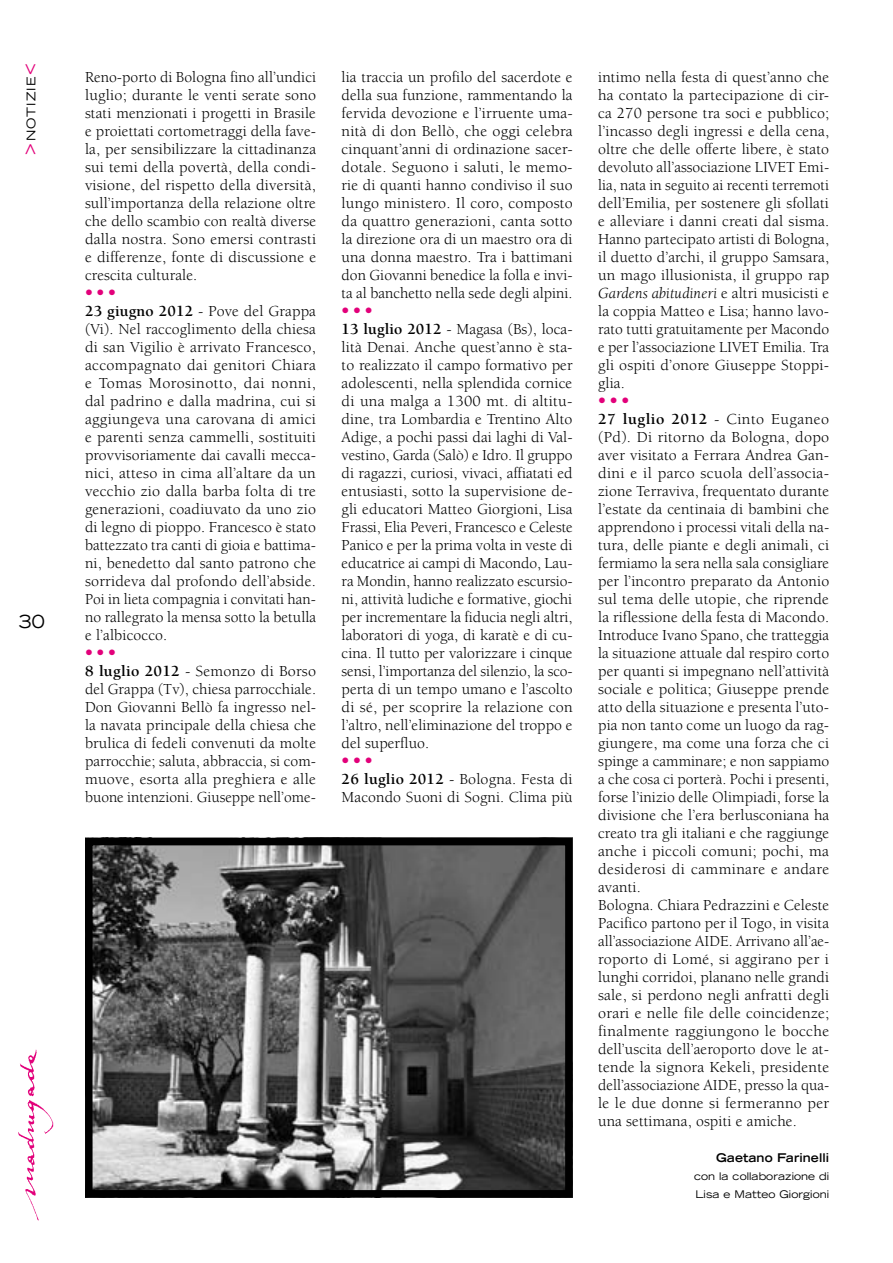
<style>
.page{position:relative;width:893px;height:1263px;background:#fff}
.page>*{position:absolute;margin:0;border:0;box-sizing:border-box;transform-origin:0 0}
.t1{font:expanded 18px "Trade Gothic LH";color:#000}
.t2{font:15.75px/18px "Berkeley";letter-spacing:.005em;color:#000;text-align:justify}
.t3{font:15.75px "Trade Gothic Bold Cond Twenty";color:#e2007a}
.t4{font:700 expanded 12px "Trade Gothic LH";letter-spacing:.005em;color:#000}
.t5{font:expanded 12px "Trade Gothic LH";letter-spacing:.1em;color:#000}
.t6{font:expanded 10.5px/18px "Trade Gothic LH";letter-spacing:.005em;color:#000}
.s1{font-size:19.5px;color:#e2007a}
.s2{font-weight:700}
.s3{font-style:italic}
</style>
<div class="page">
<img style="left:18px;top:1049px;width:36px;height:172px">
<img style="left:94px;top:847px;width:470px;height:341px">
<div style="left:85px;top:838px;width:488px;height:359px;border:8px solid #000"></div>
<p class="t5" style="left:23px;top:155px;width:93px;rotate:-90deg"><span class="s1">&gt;</span>NOTIZIE<span class="s1">&lt;</span></p>
<p class="t2" style="left:85px;top:68px;width:233px">Reno-porto di Bologna fino all’undici luglio; durante le venti serate sono stati menzionati i progetti in Brasile e proiettati cortometraggi della fave&shy;la, per sensibilizzare la cittadinanza sui temi della povertà, della condi&shy;visione, del rispetto della diversità, sull’importanza della relazione oltre che dello scambio con realtà diverse dalla nostra. Sono emersi contrasti e differenze, fonte di discussione e crescita culturale.</p>
<p class="t3" style="left:85px;top:283px;width:33px">• • •</p>
<p class="t2" style="left:85px;top:302px;width:233px"><span class="s2">23 giugno 2012</span> - Pove del Grappa (Vi). Nel raccoglimento della chiesa di san Vigilio è arrivato Francesco, accompagnato dai genitori Chiara e Tomas Morosinotto, dai nonni, dal padrino e dalla madrina, cui si aggiungeva una carovana di amici e parenti senza cammelli, sostituiti provvisoriamente dai cavalli mecca&shy;nici, atteso in cima all’altare da un vecchio zio dalla barba folta di tre generazioni, coadiuvato da uno zio di legno di pioppo. Francesco è stato battezzato tra canti di gioia e battima&shy;ni, benedetto dal santo patrono che sorrideva dal profondo dell’abside.<br>Poi in lieta compagnia i convitati han&shy;no rallegrato la mensa sotto la betulla e l’albicocco.</p>
<p class="t3" style="left:85px;top:643px;width:33px">• • •</p>
<p class="t2" style="left:85px;top:662px;width:233px"><span class="s2">8 luglio 2012</span> - Semonzo di Borso del Grappa (Tv), chiesa parrocchiale.<br>Don Giovanni Bellò fa ingresso nel&shy;la navata principale della chiesa che brulica di fedeli convenuti da molte parrocchie; saluta, abbraccia, si com&shy;muove, esorta alla preghiera e alle buone intenzioni. Giuseppe nell’ome-</p>
<p class="t1" style="left:19px;top:610px;width:27px">30</p>
<p class="t2" style="left:342px;top:68px;width:233px">lia traccia un profilo del sacerdote e della sua funzione, rammentando la fervida devozione e l’irruente uma&shy;nità di don Bellò, che oggi celebra cinquant’anni di ordinazione sacer&shy;dotale. Seguono i saluti, le memo&shy;rie di quanti hanno condiviso il suo lungo ministero. Il coro, composto da quattro generazioni, canta sotto la direzione ora di un maestro ora di una donna maestro. Tra i battimani don Giovanni benedice la folla e invi&shy;ta al banchetto nella sede degli alpini.</p>
<p class="t3" style="left:342px;top:301px;width:33px">• • •</p>
<p class="t2" style="left:342px;top:320px;width:233px"><span class="s2">13 luglio 2012</span> - Magasa (Bs), loca&shy;lità Denai. Anche quest’anno è sta&shy;to realizzato il campo formativo per adolescenti, nella splendida cornice di una malga a 1300 mt. di altitu&shy;dine, tra Lombardia e Trentino Alto Adige, a pochi passi dai laghi di Val&shy;vestino, Garda (Salò) e Idro. Il gruppo di ragazzi, curiosi, vivaci, affiatati ed entusiasti, sotto la supervisione de&shy;gli educatori Matteo Giorgioni, Lisa Frassi, Elia Peveri, Francesco e Celeste Panico e per la prima volta in veste di educatrice ai campi di Macondo, Lau&shy;ra Mondin, hanno realizzato escursio&shy;ni, attività ludiche e formative, giochi per incrementare la fiducia negli altri, laboratori di yoga, di karatè e di cu&shy;cina. Il tutto per valorizzare i cinque sensi, l’importanza del silenzio, la sco&shy;perta di un tempo umano e l’ascolto di sé, per scoprire la relazione con l’altro, nell’eliminazione del troppo e del superfluo.</p>
<p class="t3" style="left:342px;top:751px;width:33px">• • •</p>
<p class="t2" style="left:342px;top:770px;width:233px"><span class="s2">26 luglio 2012</span> - Bologna. Festa di<br>Macondo Suoni di Sogni. Clima più</p>
<p class="t2" style="left:598px;top:68px;width:233px">intimo nella festa di quest’anno che ha contato la partecipazione di cir&shy;ca 270 persone tra soci e pubblico; l’incasso degli ingressi e della cena, oltre che delle offerte libere, è stato devoluto all’associazione LIVET Emi&shy;lia, nata in seguito ai recenti terremoti dell’Emilia, per sostenere gli sfollati e alleviare i danni creati dal sisma.<br>Hanno partecipato artisti di Bologna, il duetto d’archi, il gruppo Samsara, un mago illusionista, il gruppo rap <span class="s3">Gardens abitudineri</span> e altri musicisti e la coppia Matteo e Lisa; hanno lavo&shy;rato tutti gratuitamente per Macondo e per l’associazione LIVET Emilia. Tra gli ospiti d’onore Giuseppe Stoppi&shy;glia.</p>
<p class="t3" style="left:598px;top:391px;width:33px">• • •</p>
<p class="t2" style="left:598px;top:410px;width:233px;text-align:left"><span class="s2">27 luglio 2012</span> - Cinto Euganeo (Pd). Di ritorno da Bologna, dopo aver visitato a Ferrara Andrea Gan&shy;dini e il parco scuola dell’associa&shy;zione Terraviva, frequentato durante l’estate da centinaia di bambini che apprendono i processi vitali della na&shy;tura, delle piante e degli animali, ci fermiamo la sera nella sala consigliare per l’incontro preparato da Antonio sul tema delle utopie, che riprende la riflessione della festa di Macondo.<br>Introduce Ivano Spano, che tratteggia la situazione attuale dal respiro corto per quanti si impegnano nell’attività sociale e politica; Giuseppe prende atto della situazione e presenta l’uto&shy;pia non tanto come un luogo da rag&shy;giungere, ma come una forza che ci spinge a camminare; e non sappiamo a che cosa ci porterà. Pochi i presenti, forse l’inizio delle Olimpiadi, forse la divisione che l’era berlusconiana ha creato tra gli italiani e che raggiunge anche i piccoli comuni; pochi, ma desiderosi di camminare e andare avanti.<br>Bologna. Chiara Pedrazzini e Celeste Pacifico partono per il Togo, in visita all’associazione AIDE. Arrivano all’ae&shy;roporto di Lomé, si aggirano per i lunghi corridoi, planano nelle grandi sale, si perdono negli anfratti degli orari e nelle file delle coincidenze; finalmente raggiungono le bocche dell’uscita dell’aeroporto dove le at&shy;tende la signora Kekeli, presidente dell’associazione AIDE, presso la qua&shy;le le due donne si fermeranno per una settimana, ospiti e amiche.</p>
<p class="t4" style="left:716px;top:1150px;width:115px">Gaetano Farinelli</p>
<p class="t6" style="left:694px;top:1167px;width:137px">con la collaborazione di<br>Lisa e Matteo Giorgioni</p>
</div>
